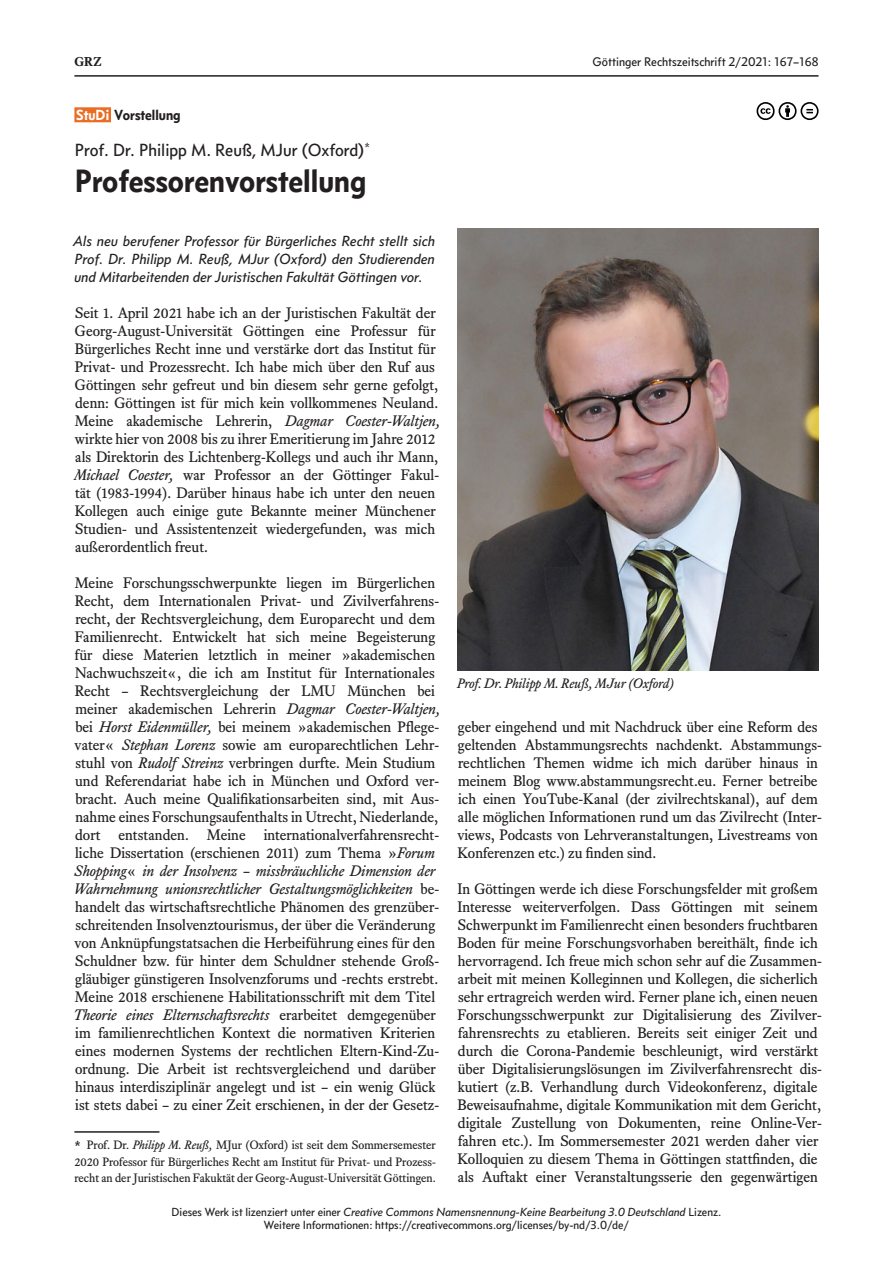
<style>
.page{position:relative;width:893px;height:1263px;background:#fff}
.page>*{position:absolute;margin:0;border:0;box-sizing:border-box;transform-origin:0 0}
.BTG_Titel{font:33px "Concourse T6";color:#231f20}
.BTG_Autor{font:18px "Concourse T4";color:#231f20}
.BTG_Text{font:15px/18px "Equity Text A Regular";color:#231f20}
.BTG_Anrisstext{font:italic 15px/18px "Concourse T4";color:#231f20;text-align:justify}
.BTG_Rubrik{font:15px "Concourse T6";color:#231f20}
.BTG_Bildunterschrift{font:13.5px "Equity Text A Italic";color:#231f20}
.t1{font:12.75px "Concourse T4";color:#231f20}
.t2{font:12.75px "Equity Text A Bold";color:#231f20}
.BTG_Fußnoten{font:12px/16.5px "Equity Text A Regular";color:#231f20;text-align:justify}
.t3{font:12px/13.5px "Concourse T4";color:#231f20;text-align:center}
.s1{color:#fff}
.s2{font-family:"Equity Text A Italic"}
.s3{font-family:"Concourse T6"}
.s4{font-style:italic}
</style>
<div class="page">
<hr style="left:74px;top:75px;width:745px;height:2px;background:#231f20">
<div style="left:74px;top:107px;width:37px;height:15px;background:#e96d24"></div>
<img style="left:457px;top:228px;width:362px;height:443px">
<hr style="left:74px;top:1131px;width:85px;height:2px;background:#231f20">
<svg style="left:757px;top:102px;width:62px;height:18px"></svg>
<p class="t2" style="left:74px;top:54px;width:29px">GRZ</p>
<p class="t1" style="left:593px;top:55px;width:227px">Göttinger Rechtszeitschrift 2/2021: 167–168</p>
<p class="BTG_Rubrik" style="left:76px;top:106px;width:106px"><span class="s1">StuDi</span> Vorstellung</p>
<p class="BTG_Autor" style="left:75px;top:140px;width:297px">Prof. Dr. Philipp M. Reuß, MJur (Oxford)<sup>*</sup></p>
<p class="BTG_Titel" style="left:75px;top:161px;width:293px">Professorenvorstellung</p>
<p class="BTG_Anrisstext" style="left:73px;top:232px;width:364px">Als neu berufener Professor für Bürgerliches Recht stellt sich Prof. Dr. Philipp M. Reuß, MJur (Oxford) den Studierenden und Mitarbeitenden der Juristischen Fakultät Göttingen vor.</p>
<p class="BTG_Text" style="left:74px;top:304px;width:368px">Seit 1. April 2021 habe ich an der Juristischen Fakultät der Georg-August-Universität Göttingen eine Professur für Bürgerliches Recht inne und verstärke dort das Institut für Privat- und Prozessrecht. Ich habe mich über den Ruf aus Göttingen sehr gefreut und bin diesem sehr gerne gefolgt, denn: Göttingen ist für mich kein vollkommenes Neuland.<br>Meine akademische Lehrerin, <span class="s2">Dagmar Coester-Waltjen, </span>wirkte hier von 2008 bis zu ihrer Emeritierung im Jahre 2012 als Direktorin des Lichtenberg-Kollegs und auch ihr Mann, <span class="s2">Michael Coester,</span> war Professor an der Göttinger Fakul&shy;tät (1983-1994). Darüber hinaus habe ich unter den neuen Kollegen auch einige gute Bekannte meiner Münchener Studien- und Assistentenzeit wiedergefunden, was mich außerordentlich freut.</p>
<p class="BTG_Text" style="left:74px;top:574px;width:368px">Meine Forschungsschwerpunkte liegen im Bürgerlichen Recht, dem Internationalen Privat- und Zivilverfahrens&shy;recht, der Rechtsvergleichung, dem Europarecht und dem Familienrecht. Entwickelt hat sich meine Begeisterung für diese Materien letztlich in meiner »akademischen Nachwuchszeit«, die ich am Institut für Internationales Recht – Rechtsvergleichung der LMU München bei meiner akademischen Lehrerin <span class="s2">Dagmar Coester-Waltjen, </span>bei <span class="s2">Horst Eidenmüller,</span> bei meinem »akademischen Pflege&shy;vater« <span class="s2">Stephan Lorenz</span> sowie am europarechtlichen Lehr&shy;stuhl von <span class="s2">Rudolf Streinz</span> verbringen durfte. Mein Studium und Referendariat habe ich in München und Oxford ver&shy;bracht. Auch meine Qualifikationsarbeiten sind, mit Aus&shy;nahme eines Forschungsaufenthalts in Utrecht, Niederlande, dort entstanden. Meine internationalverfahrensrecht&shy;liche Dissertation (erschienen 2011) zum Thema »<span class="s2">Forum Shopping</span>« <span class="s2">in der Insolvenz – missbräuchliche Dimension der Wahrnehmung unionsrechtlicher Gestaltungsmöglichkeiten</span> be&shy;handelt das wirtschaftsrechtliche Phänomen des grenzüber&shy;schreitenden Insolvenztourismus, der über die Veränderung von Anknüpfungstatsachen die Herbeiführung eines für den Schuldner bzw. für hinter dem Schuldner stehende Groß&shy;gläubiger günstigeren Insolvenzforums und -rechts erstrebt.<br>Meine 2018 erschienene Habilitationsschrift mit dem Titel <span class="s2">Theorie eines Elternschaftsrechts</span> erarbeitet demgegenüber im familienrechtlichen Kontext die normativen Kriterien eines modernen Systems der rechtlichen Eltern-Kind-Zu&shy;ordnung. Die Arbeit ist rechtsvergleichend und darüber hinaus interdisziplinär angelegt und ist – ein wenig Glück ist stets dabei – zu einer Zeit erschienen, in der der Gesetz-</p>
<p class="BTG_Bildunterschrift" style="left:457px;top:675px;width:218px">Prof. Dr. Philipp M. Reuß, MJur (Oxford)</p>
<p class="BTG_Text" style="left:457px;top:718px;width:366px">geber eingehend und mit Nachdruck über eine Reform des geltenden Abstammungsrechts nachdenkt. Abstammungs&shy;rechtlichen Themen widme ich mich darüber hinaus in meinem Blog www.abstammungsrecht.eu. Ferner betreibe ich einen YouTube-Kanal (der zivilrechtskanal), auf dem alle möglichen Informationen rund um das Zivilrecht (Inter&shy;views, Podcasts von Lehrveranstaltungen, Livestreams von Konferenzen etc.) zu finden sind.</p>
<p class="BTG_Text" style="left:457px;top:880px;width:366px">In Göttingen werde ich diese Forschungsfelder mit großem Interesse weiterverfolgen. Dass Göttingen mit seinem Schwerpunkt im Familienrecht einen besonders fruchtbaren Boden für meine Forschungsvorhaben bereithält, finde ich hervorragend. Ich freue mich schon sehr auf die Zusammen&shy;arbeit mit meinen Kolleginnen und Kollegen, die sicherlich sehr ertragreich werden wird. Ferner plane ich, einen neuen Forschungsschwerpunkt zur Digitalisierung des Zivilver&shy;fahrensrechts zu etablieren. Bereits seit einiger Zeit und durch die Corona-Pandemie beschleunigt, wird verstärkt über Digitalisierungslösungen im Zivilverfahrensrecht dis&shy;kutiert (z.B. Verhandlung durch Videokonferenz, digitale Beweisaufnahme, digitale Kommunikation mit dem Gericht, digitale Zustellung von Dokumenten, reine Online-Ver&shy;fahren etc.). Im Sommersemester 2021 werden daher vier Kolloquien zu diesem Thema in Göttingen stattfinden, die als Auftakt einer Veranstaltungsserie den gegenwärtigen</p>
<p class="BTG_Fußnoten" style="left:74px;top:1137px;width:363px"><span class="s3">*</span> Prof. Dr. <span class="s2">Philipp M. Reuß,</span> MJur (Oxford) ist seit dem Sommersemester 2020 Professor für Bürgerliches Recht am Institut für Privat- und Prozess&shy;recht an der Juristischen Fakuktät der Georg-August-Universität Göttingen.</p>
<p class="t3" style="left:172px;top:1205px;width:551px">Dieses Werk ist lizenziert unter einer <span class="s4">Creative Commons Namensnennung-Keine Bearbeitung 3.0 Deutschland</span> Lizenz.<br>Weitere Informationen: https://creativecommons.org/licenses/by-nd/3.0/de/</p>
</div>
